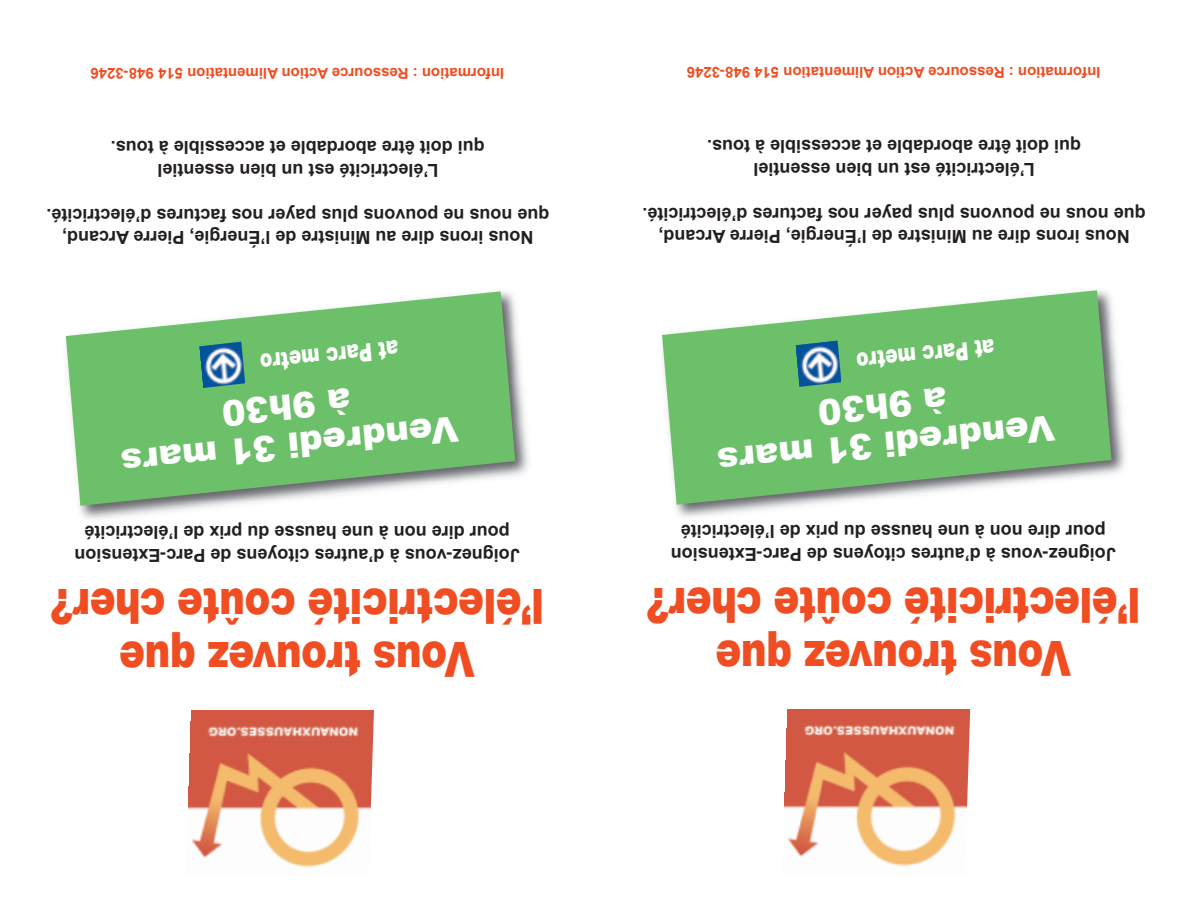
<style>
.page{position:relative;width:1188px;height:918px;background:#fff}
.page>*{position:absolute;margin:0;border:0;box-sizing:border-box;transform-origin:0 0}
.t1{font:900 48.45px/52.9px "Arial";color:#f04d22;text-align:center;scale:.8 1}
.t2{font:900 35.25px/38.8px "Arial";color:#fff;text-align:center}
.t3{font:900 24.75px "Arial";color:#fff;scale:.75 1}
.t4{font:700 18px/22.5px "Arial";color:#231f20;text-align:center}
.t5{font:700 15px "Arial";color:#f04d22}
</style>
<div class="page">
<img style="left:675px;top:310px;width:451px;height:207px">
<svg style="left:662px;top:290px;width:450px;height:215px;fill:#6dc06a"></svg>
<img style="left:784px;top:709px;width:186px;height:158px">
<img style="left:795px;top:341px;width:46px;height:46px">
<img style="left:65px;top:310px;width:464px;height:209px">
<svg style="left:66px;top:291px;width:449px;height:215px;fill:#6dc06a"></svg>
<img style="left:188px;top:710px;width:186px;height:158px">
<img style="left:199px;top:342px;width:46px;height:46px">
<p class="t5" style="left:504px;top:81px;width:415px;rotate:-180deg">n I o f mr o i t a n : R osse u ec r A o i t c n A mi l ne o i t a t n 415 6423 - 849</p>
<p class="t5" style="left:1101px;top:80px;width:415px;rotate:-180deg">n I o f mr o i t a n : R osse u ec r A o i t c n A mi l ne o i t a t n 415 6423 - 849</p>
<p class="t4" style="left:485px;top:181px;width:376px;rotate:-180deg">ét ici r tcelé’L t se u n b ne i nesse l e i t<br>q u di o t i e r t ê ba o dr ba e l t e b i ssecca e l à o t u . s</p>
<p class="t4" style="left:1081px;top:180px;width:376px;rotate:-180deg">ét ici r tcelé’L t se u n b ne i nesse l e i t<br>q u di o t i e r t ê ba o dr ba e l t e b i ssecca e l à o t u . s</p>
<p class="t4" style="left:549px;top:249px;width:505px;rotate:-180deg">N o u s or i n s d er i ua M ni er tsi d e É’ l n gre P, ei er rei A nac r d ,<br>q u e n o u s n e p o u ov n s p ul s p r eya n o s utcaf ser d .ét ici r tcelé’</p>
<p class="t4" style="left:1146px;top:248px;width:505px;rotate:-180deg">N o u s or i n s d er i ua M ni er tsi d e É’ l n gre P, ei er rei A nac r d ,<br>q u e n o u s n e p o u ov n s p ul s p r eya n o s utcaf ser d .ét ici r tcelé’</p>
<h3 class="t3" style="left:401px;top:367px;width:187px;rotate:174deg">craPta m or te</h3>
<h3 class="t3" style="left:997px;top:366px;width:187px;rotate:174deg">craPta m or te</h3>
<h2 class="t2" style="left:461px;top:449px;width:340px;rotate:174deg">V e n d er d i 3 1 m a sr à 9h30</h2>
<h2 class="t2" style="left:1057px;top:448px;width:340px;rotate:174deg">V e n d er d i 3 1 m a sr à 9h30</h2>
<p class="t4" style="left:520px;top:566px;width:447px;rotate:-180deg">oJ gi n ov- ze u s à d ua ’ ser t ot i c ney s d e P E-cra netx oi s n p o u r d er i n o n à u n e h ua ess d u p xi r d e ét ici rtcelé’ l</p>
<p class="t4" style="left:1116px;top:565px;width:447px;rotate:-180deg">oJ gi n ov- ze u s à d ua ’ ser t ot i c ney s d e P E-cra netx oi s n p o u r d er i n o n à u n e h ua ess d u p xi r d e ét ici rtcelé’ l</p>
<h1 class="t1" style="left:544px;top:687px;width:619px;rotate:-180deg">suoV zevuor t euq<br>ét ici r tcelé’ l e t ûoc ? r ehc</h1>
<h1 class="t1" style="left:1140px;top:686px;width:619px;rotate:-180deg">suoV zevuor t euq<br>ét ici r tcelé’ l e t ûoc ? r ehc</h1>
</div>
